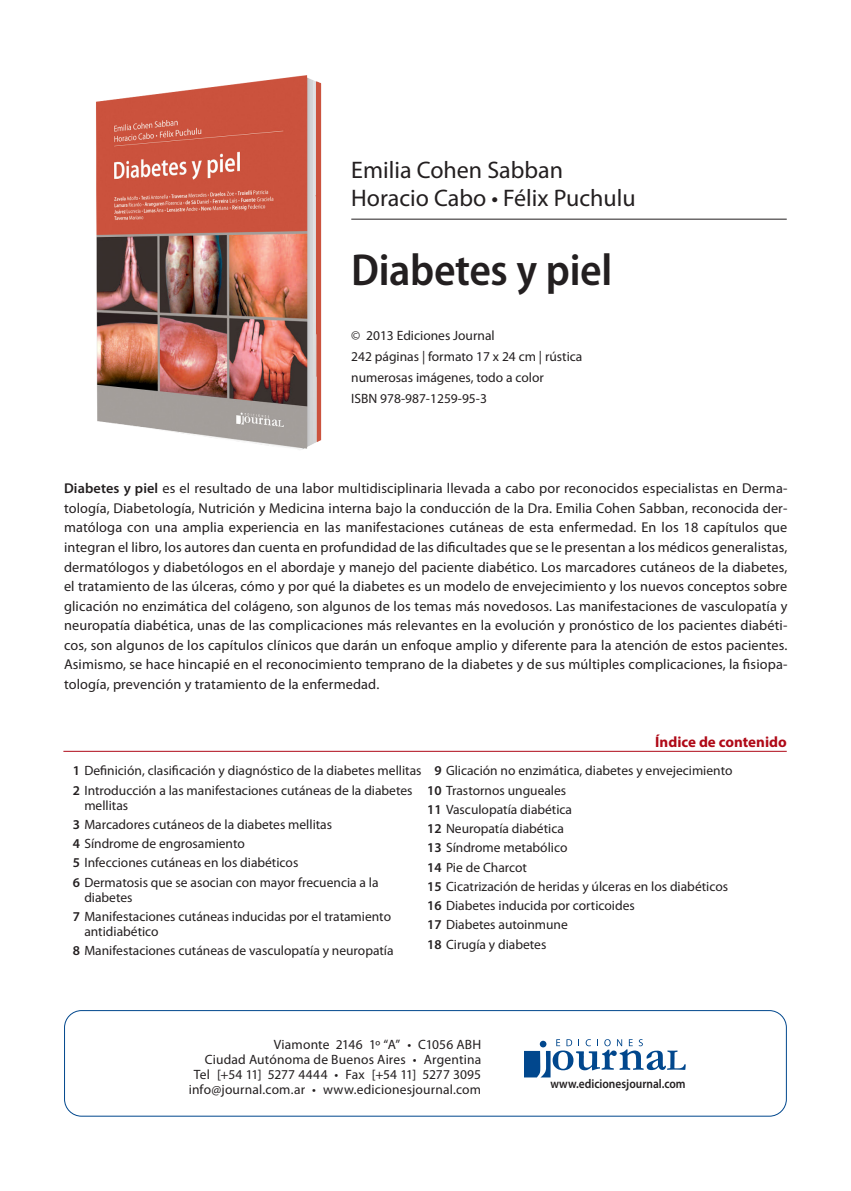
<style>
.page{position:relative;width:851px;height:1191px;background:#fff}
.page>*{position:absolute;margin:0;border:0;box-sizing:border-box;transform-origin:0 0}
.libro_tit{font:600 semi-condensed 45px "Myriad Pro";letter-spacing:-.01em;color:#231f20}
.libro_autor{font:24px/28.5px "Myriad Pro";color:#231f20}
.tit1{font:700 15px "Myriad Pro";color:#af0917}
.texto{font:14.25px/19.5px "Myriad Pro";letter-spacing:.01em;color:#231f20;text-align:justify}
.indice{font:13.5px/15px "Myriad Pro";color:#231f20}
.pie{font:13.5px "Myriad Pro";letter-spacing:.01em;color:#231f20}
.libro_datos{font:13.5px "Myriad Pro";color:#231f20}
.www{font:600 12.75px "Myriad Pro";color:#231f20;scale:.9 1}
.s1{font-weight:600}
</style>
<div class="page">
<hr style="left:351px;top:219px;width:435px;height:1px;background:#231f20">
<img style="left:96px;top:75px;width:226px;height:375px">
<hr style="left:63px;top:751px;width:723px;height:1px;background:#af0917">
<div style="left:64px;top:1010px;width:722px;height:106px;border:1px solid #01478d;border-radius:17px"></div>
<svg style="left:524px;top:1039px;width:161px;height:38px"></svg>
<svg style="left:539px;top:1040px;width:7px;height:7px"></svg>
<p class="libro_autor" style="left:351px;top:156px;width:286px">Emilia Cohen Sabban<br>Horacio Cabo • Félix Puchulu</p>
<p class="libro_tit" style="left:351px;top:245px;width:262px">Diabetes y piel</p>
<p class="libro_datos" style="left:351px;top:328px;width:145px">© 2013 Ediciones Journal</p>
<p class="libro_datos" style="left:351px;top:349px;width:232px">242 páginas | formato 17 x 24 cm | rústica</p>
<p class="libro_datos" style="left:351px;top:370px;width:194px">numerosas imágenes, todo a color</p>
<p class="libro_datos" style="left:351px;top:391px;width:137px">ISBN 978-987-1259-95-3</p>
<p class="texto" style="left:64px;top:479px;width:724px"><span class="s1">Diabetes y piel</span> es el resultado de una labor multidisciplinaria llevada a cabo por reconocidos especialistas en Derma&shy;tología, Diabetología, Nutrición y Medicina interna bajo la conducción de la Dra. Emilia Cohen Sabban, reconocida der&shy;matóloga con una amplia experiencia en las manifestaciones cutáneas de esta enfermedad. En los 18 capítulos que integran el libro, los autores dan cuenta en profundidad de las dificultades que se le presentan a los médicos generalistas, dermatólogos y diabetólogos en el abordaje y manejo del paciente diabético. Los marcadores cutáneos de la diabetes, el tratamiento de las úlceras, cómo y por qué la diabetes es un modelo de envejecimiento y los nuevos conceptos sobre glicación no enzimática del colágeno, son algunos de los temas más novedosos. Las manifestaciones de vasculopatía y neuropatía diabética, unas de las complicaciones más relevantes en la evolución y pronóstico de los pacientes diabéti&shy;cos, son algunos de los capítulos clínicos que darán un enfoque amplio y diferente para la atención de estos pacientes.<br>Asimismo, se hace hincapié en el reconocimiento temprano de la diabetes y de sus múltiples complicaciones, la fisiopa&shy;tología, prevención y tratamiento de la enfermedad.</p>
<p class="tit1" style="left:655px;top:732px;width:133px">Índice de contenido</p>
<p class="indice" style="left:73px;top:763px;width:350px"><span class="s1">1</span> Definición, clasificación y diagnóstico de la diabetes mellitas</p>
<p class="indice" style="left:84px;top:783px;width:330px;text-indent:-11px"><span class="s1">2</span> Introducción a las manifestaciones cutáneas de la diabetes mellitas</p>
<p class="indice" style="left:73px;top:817px;width:261px"><span class="s1">3</span> Marcadores cutáneos de la diabetes mellitas</p>
<p class="indice" style="left:73px;top:836px;width:173px"><span class="s1">4</span> Síndrome de engrosamiento</p>
<p class="indice" style="left:73px;top:855px;width:227px"><span class="s1">5</span> Infecciones cutáneas en los diabéticos</p>
<p class="indice" style="left:84px;top:875px;width:296px;text-indent:-11px"><span class="s1">6</span> Dermatosis que se asocian con mayor frecuencia a la diabetes</p>
<p class="indice" style="left:84px;top:909px;width:308px;text-indent:-11px"><span class="s1">7</span> Manifestaciones cutáneas inducidas por el tratamiento antidiabético</p>
<p class="indice" style="left:73px;top:943px;width:322px"><span class="s1">8</span> Manifestaciones cutáneas de vasculopatía y neuropatía</p>
<p class="indice" style="left:434px;top:763px;width:299px"><span class="s1">9</span> Glicación no enzimática, diabetes y envejecimiento</p>
<p class="indice" style="left:427px;top:783px;width:140px"><span class="s1">10</span> Trastornos ungueales</p>
<p class="indice" style="left:427px;top:802px;width:146px"><span class="s1">11</span> Vasculopatía diabética</p>
<p class="indice" style="left:427px;top:821px;width:138px"><span class="s1">12</span> Neuropatía diabética</p>
<p class="indice" style="left:427px;top:840px;width:142px"><span class="s1">13</span> Síndrome metabólico</p>
<p class="indice" style="left:427px;top:860px;width:101px"><span class="s1">14</span> Pie de Charcot</p>
<p class="indice" style="left:427px;top:879px;width:302px"><span class="s1">15</span> Cicatrización de heridas y úlceras en los diabéticos</p>
<p class="indice" style="left:427px;top:898px;width:209px"><span class="s1">16</span> Diabetes inducida por corticoides</p>
<p class="indice" style="left:427px;top:917px;width:142px"><span class="s1">17</span> Diabetes autoinmune</p>
<p class="indice" style="left:427px;top:937px;width:120px"><span class="s1">18</span> Cirugía y diabetes</p>
<p class="pie" style="left:274px;top:1037px;width:209px">Viamonte 2146 1º “A” • C1056 ABH</p>
<p class="pie" style="left:205px;top:1052px;width:278px">Ciudad Autónoma de Buenos Aires • Argentina</p>
<p class="pie" style="left:194px;top:1067px;width:289px">Tel [+54 11] 5277 4444 • Fax [+54 11] 5277 3095</p>
<p class="pie" style="left:189px;top:1082px;width:294px">info@journal.com.ar • www.edicionesjournal.com</p>
<p class="www" style="left:550px;top:1076px;width:152px">www.edicionesjournal.com</p>
</div>
